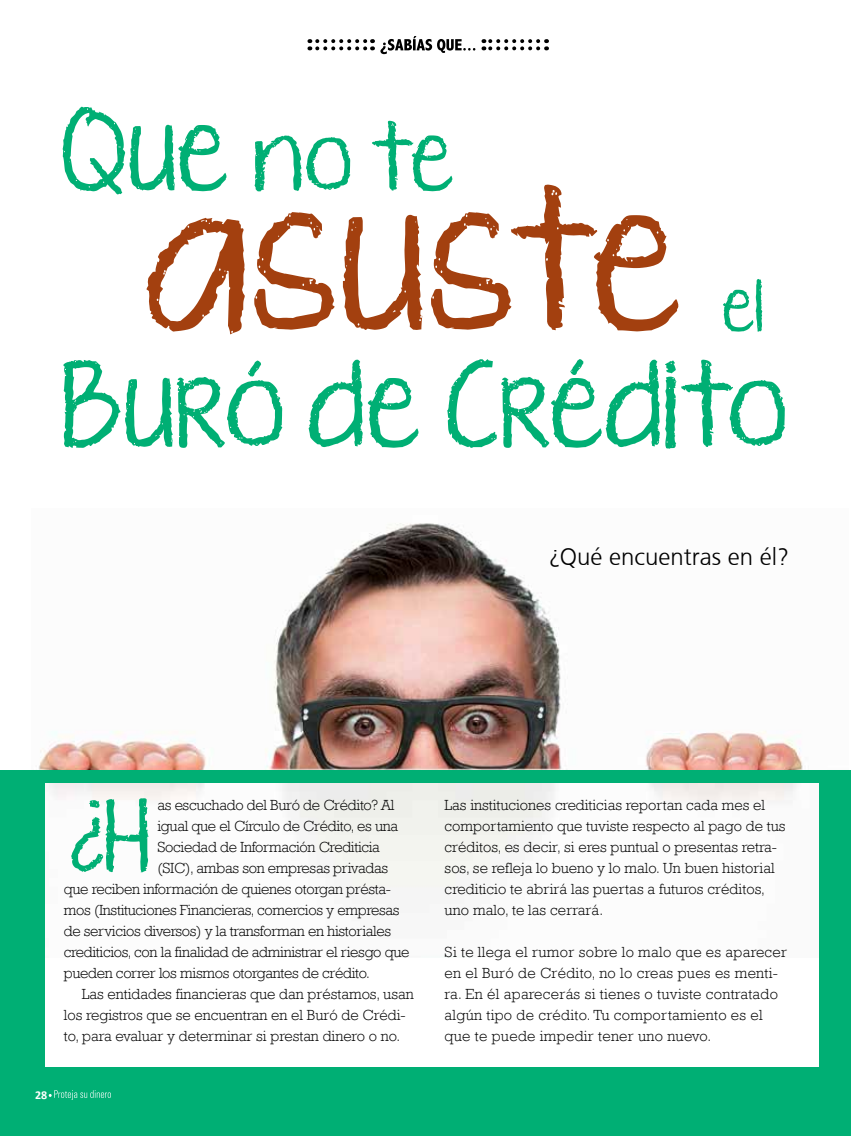
<style>
.page{position:relative;width:851px;height:1136px;background:#fff}
.page>*{position:absolute;margin:0;border:0;box-sizing:border-box;transform-origin:0 0}
.t1{font:150px "KG Ten Thousand Reasons";color:#a3400f}
.t2{font:90px "KG Ten Thousand Reasons";color:#00af74}
.t3{font:75px "KG Ten Thousand Reasons";color:#00af74}
.t4{font:72px "KG Ten Thousand Reasons";color:#00af74}
.t5{font:54px "KG Ten Thousand Reasons";color:#00af74}
.t6{font:300 24px "Frutiger CE";color:#000}
.t7{font:300 15px/21px "Rockwell";color:#000}
.t8{font:300 15px "Rockwell";letter-spacing:-.02em;color:#000}
.t9{font:300 15px/21px "Rockwell";letter-spacing:.02em;color:#000}
.t10{font:700 12px "Calibri";color:#fff}
.s1{font-size:85.5px}
</style>
<div class="page">
<img style="left:39px;top:523px;width:780px;height:434px">
<div style="left:0;top:769px;width:850px;height:13px;background:#00af74"></div>
<div style="left:819px;top:774px;width:31px;height:319px;background:#00af74"></div>
<div style="left:0;top:774px;width:44px;height:319px;background:#00af74"></div>
<div style="left:0;top:1067px;width:850px;height:68px;background:#00af74"></div>
<svg style="left:49px;top:1090px;width:62px;height:9px"></svg>
<svg style="left:317px;top:39px;width:56px;height:11px"></svg>
<svg style="left:483px;top:39px;width:55px;height:11px"></svg>
<svg style="left:380px;top:36px;width:95px;height:18px"></svg>
<h3 class="t4" style="left:62px;top:104px;width:394px"><span class="s1">Que</span> no te</h3>
<h1 class="t1" style="left:142px;top:149px;width:541px">asuste</h1>
<h2 class="t2" style="left:62px;top:338px;width:726px">Buró de Crédito</h2>
<h3 class="t5" style="left:722px;top:266px;width:44px">el</h3>
<h3 class="t6" style="left:559px;top:542px;width:231px">Qué encuentras en él?</h3>
<h3 class="t6" style="left:561px;top:572px;width:13px;rotate:-180deg">?</h3>
<h3 class="t3" style="left:70px;top:780px;width:81px">¿H</h3>
<p class="t8" style="left:157px;top:796px;width:238px">as escuchado del Buró de Crédito? Al</p>
<p class="t8" style="left:157px;top:817px;width:242px">igual que el Círculo de Crédito, es una</p>
<p class="t8" style="left:157px;top:838px;width:224px">Sociedad de Información Crediticia</p>
<p class="t8" style="left:157px;top:859px;width:232px">(SIC), ambas son empresas privadas</p>
<p class="t8" style="left:64px;top:880px;width:328px">que reciben información de quienes otorgan présta-</p>
<p class="t8" style="left:64px;top:901px;width:337px">mos (Instituciones Financieras, comercios y empresas</p>
<p class="t8" style="left:64px;top:922px;width:329px">de servicios diversos) y la transforman en historiales</p>
<p class="t8" style="left:64px;top:943px;width:347px">crediticios, con la finalidad de administrar el riesgo que</p>
<p class="t8" style="left:64px;top:964px;width:307px">pueden correr los mismos otorgantes de crédito.</p>
<p class="t7" style="left:82px;top:983px;width:333px">Las entidades financieras que dan préstamos, usan</p>
<p class="t7" style="left:64px;top:1004px;width:343px">los registros que se encuentran en el Buró de Crédi-</p>
<p class="t7" style="left:64px;top:1025px;width:338px">to, para evaluar y determinar si prestan dinero o no.</p>
<p class="t10" style="left:35px;top:1086px;width:14px">28</p>
<p class="t7" style="left:444px;top:794px;width:342px">Las instituciones crediticias reportan cada mes el comportamiento que tuviste respecto al pago de tus créditos, es decir, si eres puntual o presentas retra&shy;sos, se refleja lo bueno y lo malo. Un buen historial crediticio te abrirá las puertas a futuros créditos, uno malo, te las cerrará.</p>
<p class="t9" style="left:444px;top:941px;width:344px">Si te llega el rumor sobre lo malo que es aparecer en el Buró de Crédito, no lo creas pues es menti&shy;ra. En él aparecerás si tienes o tuviste contratado algún tipo de crédito. Tu comportamiento es el que te puede impedir tener uno nuevo.</p>
</div>
